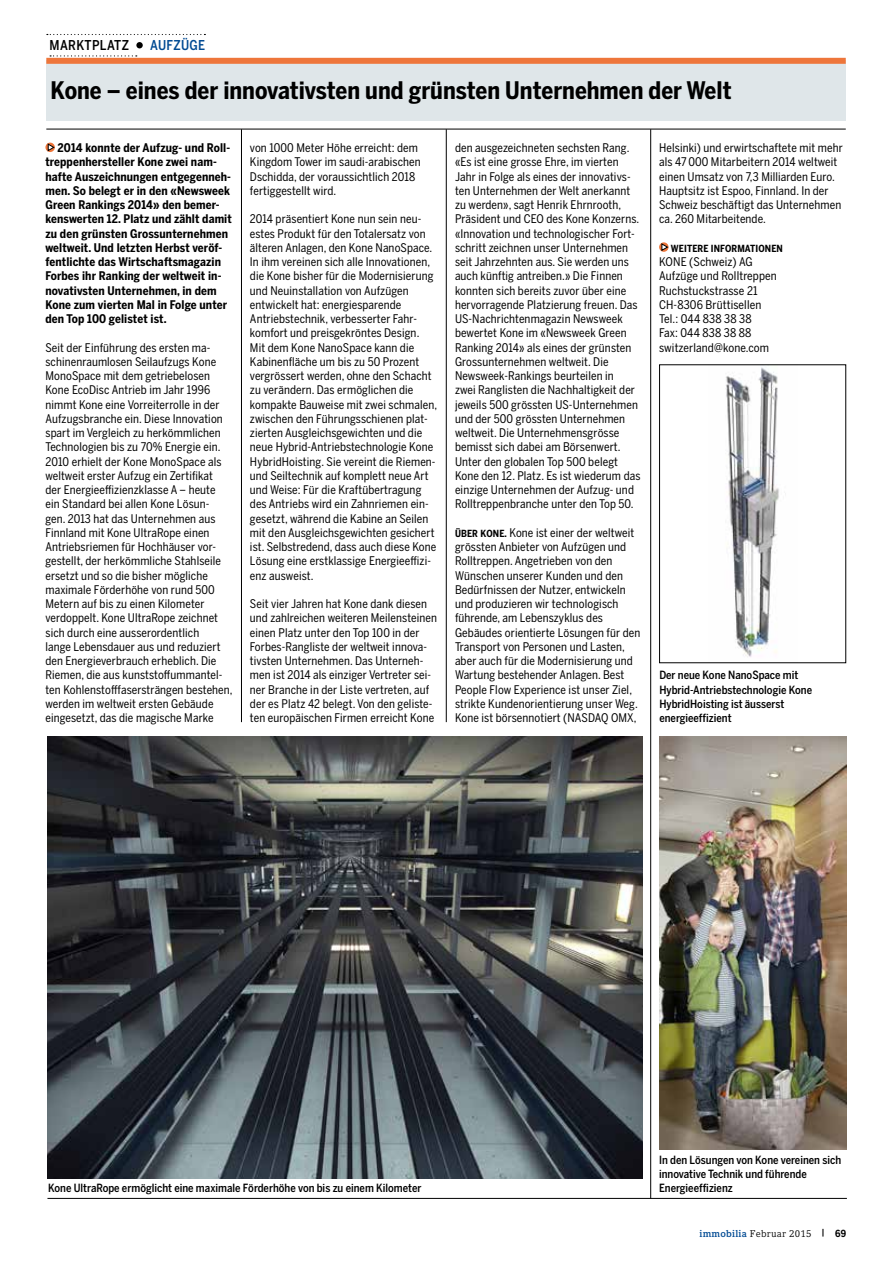
<style>
.page{position:relative;width:893px;height:1263px;background:#fff}
.page>*{position:absolute;margin:0;border:0;box-sizing:border-box;transform-origin:0 0}
.t1{font:700 24px "Benton Sans Cond";color:#000}
.t2{font:500 13.5px "Benton Sans Cond";letter-spacing:.025em;color:#000}
.t3{font:500 13.5px "Benton Sans Cond";letter-spacing:.025em;color:#004a93}
.t4{font:11.85px/14.2px "Benton Sans Cond";letter-spacing:.01em;color:#000}
.t5{font:700 11.85px/14.2px "Benton Sans Cond";letter-spacing:.01em;color:#000}
.t6{font:500 11.25px/14.2px "Benton Sans Cond";color:#000}
.t7{font:9.75px "Compatil Letter LT Pro";letter-spacing:.025em;color:#000}
.t8{font:700 9.75px "Benton Sans Cond";letter-spacing:.01em;color:#000}
.s1{font-weight:700;font-size:9.75px}
.s2{font-weight:700;color:#004a93}
.s3{font-weight:700}
.s4{font-family:"Benton Sans Cond";font-weight:700}
</style>
<div class="page">
<div style="left:46px;top:61px;width:800px;height:60px;background:#dfe6e9"></div>
<hr style="left:241px;top:129px;width:1px;height:593px;background:#000">
<hr style="left:446px;top:129px;width:1px;height:593px;background:#000">
<hr style="left:650px;top:129px;width:1px;height:1069px;background:#000">
<svg style="left:47px;top:34px;width:158px;height:1px"></svg>
<div style="left:46px;top:58px;width:800px;height:6px;background:#ee763b"></div>
<svg style="left:50px;top:55px;width:87px;height:1px"></svg>
<div style="left:136px;top:42px;width:7px;height:6px;background:#000;border-radius:50%"></div>
<svg style="left:45px;top:143px;width:10px;height:9px"></svg>
<svg style="left:48px;top:143px;width:6px;height:8px"></svg>
<hr style="left:46px;top:129px;width:800px;height:1px;background:#000">
<hr style="left:47px;top:1198px;width:800px;height:1px;background:#000">
<svg style="left:659px;top:242px;width:9px;height:10px"></svg>
<svg style="left:661px;top:243px;width:7px;height:8px"></svg>
<img style="left:659px;top:736px;width:187px;height:414px">
<img style="left:47px;top:736px;width:595px;height:442px">
<img style="left:725px;top:367px;width:54px;height:290px">
<div style="left:659px;top:365px;width:187px;height:298px;border:1px solid #000"></div>
<p class="t2" style="left:50px;top:37px;width:81px">MARKTPLATZ</p>
<p class="t3" style="left:150px;top:37px;width:57px">AUFZÜGE</p>
<h1 class="t1" style="left:51px;top:77px;width:682px">Kone – eines der innovativsten und grünsten Unternehmen der Welt</h1>
<p class="t5" style="left:45px;top:141px;width:188px;text-indent:12px">2014 konnte der Aufzug- und Roll&shy;treppenhersteller Kone zwei nam&shy;hafte Auszeichnungen entgegenneh&shy;men. So belegt er in den «Newsweek Green Rankings 2014» den bemer&shy;kenswerten 12. Platz und zählt damit zu den grünsten Grossunternehmen weltweit. Und letzten Herbst veröf&shy;fentlichte das Wirtschaftsmagazin Forbes ihr Ranking der weltweit in&shy;novativsten Unternehmen, in dem Kone zum vierten Mal in Folge unter den Top 100 gelistet ist.</p>
<p class="t4" style="left:45px;top:340px;width:189px">Seit der Einführung des ersten ma&shy;schinenraumlosen Seilaufzugs Kone MonoSpace mit dem getriebelosen Kone EcoDisc Antrieb im Jahr 1996 nimmt Kone eine Vorreiterrolle in der Aufzugsbranche ein. Diese Innovation spart im Vergleich zu herkömmlichen Technologien bis zu 70% Energie ein.<br>2010 erhielt der Kone MonoSpace als weltweit erster Aufzug ein Zertifikat<br>der Energieeffizienzklasse A – heute ein Standard bei allen Kone Lösun-<br>gen. 2013 hat das Unternehmen aus Finnland mit Kone UltraRope einen Antriebsriemen für Hochhäuser vor&shy;gestellt, der herkömmliche Stahlseile ersetzt und so die bisher mögliche maximale Förderhöhe von rund 500<br>Metern auf bis zu einen Kilometer verdoppelt. Kone UltraRope zeichnet sich durch eine ausserordentlich<br>lange Lebensdauer aus und reduziert den Energieverbrauch erheblich. Die Riemen, die aus kunststoffummantel&shy;ten Kohlenstofffasersträngen bestehen, werden im weltweit ersten Gebäude eingesetzt, das die magische Marke</p>
<p class="t4" style="left:250px;top:141px;width:172px">von 1000 Meter Höhe erreicht: dem<br>Kingdom Tower im saudi-arabischen<br>Dschidda, der voraussichtlich 2018 fertiggestellt wird.</p>
<p class="t4" style="left:250px;top:212px;width:189px">2014 präsentiert Kone nun sein neu&shy;estes Produkt für den Totalersatz von älteren Anlagen, den Kone NanoSpace.<br>In ihm vereinen sich alle Innovationen, die Kone bisher für die Modernisierung und Neuinstallation von Aufzügen entwickelt hat: energiesparende Antriebstechnik, verbesserter Fahr&shy;komfort und preisgekröntes Design.<br>Mit dem Kone NanoSpace kann die Kabinenfläche um bis zu 50 Prozent vergrössert werden, ohne den Schacht zu verändern. Das ermöglichen die kompakte Bauweise mit zwei schmalen, zwischen den Führungsschienen plat&shy;zierten Ausgleichsgewichten und die neue Hybrid-Antriebstechnologie Kone HybridHoisting. Sie vereint die Riemen&shy;und Seiltechnik auf komplett neue Art und Weise: Für die Kraftübertragung des Antriebs wird ein Zahnriemen ein&shy;gesetzt, während die Kabine an Seilen mit den Ausgleichsgewichten gesichert ist. Selbstredend, dass auch diese Kone Lösung eine erstklassige Energieeffizi&shy;enz ausweist.</p>
<p class="t4" style="left:250px;top:597px;width:189px">Seit vier Jahren hat Kone dank diesen und zahlreichen weiteren Meilensteinen einen Platz unter den Top 100 in der Forbes-Rangliste der weltweit innova&shy;tivsten Unternehmen. Das Unterneh&shy;men ist 2014 als einziger Vertreter sei&shy;ner Branche in der Liste vertreten, auf der es Platz 42 belegt. Von den geliste&shy;ten europäischen Firmen erreicht Kone</p>
<p class="t4" style="left:455px;top:141px;width:187px">den ausgezeichneten sechsten Rang. «Es ist eine grosse Ehre, im vierten Jahr in Folge als eines der innovativs&shy;ten Unternehmen der Welt anerkannt zu werden», sagt Henrik Ehrnrooth, Präsident und CEO des Kone Konzerns. «Innovation und technologischer Fort&shy;schritt zeichnen unser Unternehmen seit Jahrzehnten aus. Sie werden uns auch künftig antreiben.» Die Finnen konnten sich bereits zuvor über eine hervorragende Platzierung freuen. Das US-Nachrichtenmagazin Newsweek bewertet Kone im «Newsweek Green Ranking 2014» als eines der grünsten Grossunternehmen weltweit. Die Newsweek-Rankings beurteilen in<br>zwei Ranglisten die Nachhaltigkeit der jeweils 500 grössten US-Unternehmen und der 500 grössten Unternehmen weltweit. Die Unternehmensgrösse bemisst sich dabei am Börsenwert.<br>Unter den globalen Top 500 belegt Kone den 12. Platz. Es ist wiederum das einzige Unternehmen der Aufzug- und Rolltreppenbranche unter den Top 50.</p>
<p class="t4" style="left:455px;top:526px;width:187px"><span class="s1">ÜBER KONE.</span> Kone ist einer der weltweit grössten Anbieter von Aufzügen und Rolltreppen. Angetrieben von den Wünschen unserer Kunden und den Bedürfnissen der Nutzer, entwickeln und produzieren wir technologisch führende, am Lebenszyklus des Gebäudes orientierte Lösungen für den Transport von Personen und Lasten, aber auch für die Modernisierung und Wartung bestehender Anlagen. Best People Flow Experience ist unser Ziel, strikte Kundenorientierung unser Weg.<br>Kone ist börsennotiert (NASDAQ OMX,</p>
<p class="t4" style="left:659px;top:141px;width:185px">Helsinki) und erwirtschaftete mit mehr als 47 000 Mitarbeitern 2014 weltweit einen Umsatz von 7,3 Milliarden Euro.<br>Hauptsitz ist Espoo, Finnland. In der Schweiz beschäftigt das Unternehmen ca. 260 Mitarbeitende.</p>
<p class="t8" style="left:671px;top:243px;width:113px">WEITERE INFORMATIONEN</p>
<p class="t4" style="left:659px;top:255px;width:119px">KONE (Schweiz) AG<br>Aufzüge und Rolltreppen<br>Ruchstuckstrasse 21<br>CH-8306 Brüttisellen<br>Tel.: 044 838 38 38<br>Fax: 044 838 38 88 switzerland@kone.com</p>
<p class="t6" style="left:659px;top:668px;width:154px">Der neue Kone NanoSpace mit<br>Hybrid-Antriebstechnologie Kone<br>HybridHoisting ist äusserst energieeffizient</p>
<p class="t6" style="left:48px;top:1181px;width:375px">Kone UltraRope ermöglicht eine maximale Förderhöhe von bis zu einem Kilometer</p>
<p class="t6" style="left:659px;top:1153px;width:184px">In den Lösungen von Kone vereinen sich innovative Technik und führende<br>Energieeffizienz</p>
<p class="t7" style="left:699px;top:1227px;width:148px"><span class="s2">immobilia</span> Februar 2015 <span class="s3">|</span> <span class="s4">69</span></p>
</div>
